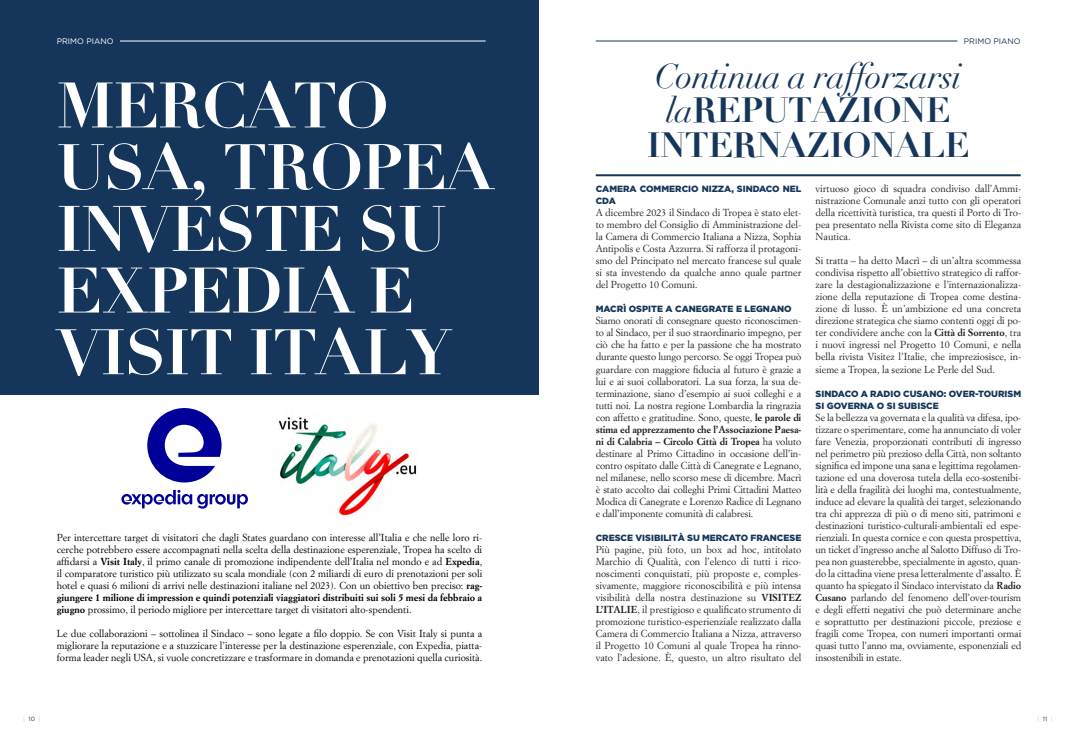
<style>
.page{position:relative;width:1078px;height:738px;background:#fff}
.page>*{position:absolute;margin:0;border:0;box-sizing:border-box;transform-origin:0 0}
.t1{font:700 63px/61.6px "Didot";letter-spacing:-.02em;color:#fff}
.t2{font:700 34.3px/34.3px "Didot";letter-spacing:-.02em;color:#15365a;text-align:center}
.t3{font:10px/12px "Simoncini Garamond";color:#222;text-align:justify}
.t4{font:10px/12px "Simoncini Garamond";color:#000;text-align:justify}
.t5{font:900 9px/12px "Gotham";color:#15365a}
.t6{font:8px "Gotham";color:#fff}
.t7{font:8px "Gotham";color:#15365a}
.t8{font:6px "Gotham";color:#c6c6c6}
.s1{font-weight:400;font-style:italic}
.s2{font-weight:700}
.s3{color:#15365a}
</style>
<div class="page">
<div style="left:0;top:0;width:539px;height:394px;background:#15365a"></div>
<svg style="left:147px;top:408px;width:74px;height:74px"></svg>
<svg style="left:121px;top:489px;width:127px;height:19px"></svg>
<img style="left:278px;top:417px;width:139px;height:99px">
<hr style="left:595px;top:174px;width:425px;height:2px;background:#15365a">
<hr style="left:120px;top:41px;width:365px;height:1px;background:#fff">
<hr style="left:595px;top:41px;width:362px;height:1px;background:#15365a">
<p class="t6" style="left:57px;top:36px;width:58px">PRIMO PIANO</p>
<p class="t7" style="left:963px;top:36px;width:58px">PRIMO PIANO</p>
<h2 class="t2" style="left:646px;top:59px;width:324px"><span class="s1">Continua a rafforzarsi la</span>REPUTAZIONE<br>INTERNAZIONALE</h2>
<p class="t5" style="left:595px;top:183px;width:207px">CAMERA COMMERCIO NIZZA, SINDACO NEL<br>CDA</p>
<p class="t3" style="left:595px;top:206px;width:207px">A dicembre 2023 il Sindaco di Tropea è stato elet&shy;to membro del Consiglio di Amministrazione del&shy;la Camera di Commercio Italiana a Nizza, Sophia Antipolis e Costa Azzurra. Si rafforza il protagoni&shy;smo del Principato nel mercato francese sul quale si sta investendo da qualche anno quale partner del Progetto 10 Comuni.</p>
<p class="t5" style="left:595px;top:303px;width:197px">MACRÌ OSPITE A CANEGRATE E LEGNANO</p>
<p class="t3" style="left:595px;top:314px;width:207px">Siamo onorati di consegnare questo riconoscimen&shy;to al Sindaco, per il suo straordinario impegno, per ciò che ha fatto e per la passione che ha mostrato durante questo lungo percorso. Se oggi Tropea può guardare con maggiore fiducia al futuro è grazie a lui e ai suoi collaboratori. La sua forza, la sua de&shy;terminazione, siano d’esempio ai suoi colleghi e a tutti noi. La nostra regione Lombardia la ringrazia con affetto e gratitudine. Sono, queste, <span class="s2">le parole di stima ed apprezzamento che l’Associazione Paesa&shy;ni di Calabria – Circolo Città di Tropea</span> ha voluto destinare al Primo Cittadino in occasione dell’in&shy;contro ospitato dalle Città di Canegrate e Legnano, nel milanese, nello scorso mese di dicembre. Macrì è stato accolto dai colleghi Primi Cittadini Matteo Modica di Canegrate e Lorenzo Radice di Legnano e dall’imponente comunità di calabresi.</p>
<p class="t5" style="left:595px;top:531px;width:207px">CRESCE VISIBILITÀ SU MERCATO FRANCESE</p>
<p class="t3" style="left:595px;top:542px;width:207px">Più pagine, più foto, un box ad hoc, intitolato Marchio di Qualità, con l’elenco di tutti i rico&shy;noscimenti conquistati, più proposte e, comples&shy;sivamente, maggiore riconoscibilità e più intensa visibilità della nostra destinazione su <span class="s2">VISITEZ L’ITALIE</span>, il prestigioso e qualificato strumento di promozione turistico-esperienziale realizzato dalla Camera di Commercio Italiana a Nizza, attraverso il Progetto 10 Comuni al quale Tropea ha rinno&shy;vato l’adesione. È, questo, un altro risultato del</p>
<h1 class="t1" style="left:56px;top:75px;width:438px">MERCATO<br>USA, TROPEA<br>INVESTE SU<br>EXPEDIA E<br>VISIT ITALY</h1>
<p class="t3" style="left:815px;top:182px;width:207px">virtuoso gioco di squadra condiviso dall’Ammi&shy;nistrazione Comunale anzi tutto con gli operatori della ricettività turistica, tra questi il Porto di Tro&shy;pea presentato nella Rivista come sito di Eleganza Nautica.</p>
<p class="t3" style="left:815px;top:254px;width:207px">Si tratta – ha detto Macrì – di un’altra scommessa condivisa rispetto all’obiettivo strategico di raffor&shy;zare la destagionalizzazione e l’internazionalizza&shy;zione della reputazione di Tropea come destina&shy;zione di lusso. È un’ambizione ed una concreta direzione strategica che siamo contenti oggi di po&shy;ter condividere anche con la <span class="s2">Città di Sorrento</span>, tra i nuovi ingressi nel Progetto 10 Comuni, e nella bella rivista Visitez l’Italie, che impreziosisce, in&shy;sieme a Tropea, la sezione Le Perle del Sud.</p>
<p class="t5" style="left:815px;top:387px;width:207px">SINDACO A RADIO CUSANO: OVER-TOURISM<br>SI GOVERNA O SI SUBISCE</p>
<p class="t3" style="left:815px;top:410px;width:207px">Se la bellezza va governata e la qualità va difesa, ipo&shy;tizzare o sperimentare, come ha annunciato di voler fare Venezia, proporzionati contributi di ingresso nel perimetro più prezioso della Città, non soltanto significa ed impone una sana e legittima regolamen&shy;tazione ed una doverosa tutela della eco-sostenibi&shy;lità e della fragilità dei luoghi ma, contestualmente, induce ad elevare la qualità dei target, selezionando tra chi apprezza di più o di meno siti, patrimoni e destinazioni turistico-culturali-ambientali ed espe&shy;rienziali. In questa cornice e con questa prospettiva, un ticket d’ingresso anche al Salotto Diffuso di Tro&shy;pea non guasterebbe, specialmente in agosto, quan&shy;do la cittadina viene presa letteralmente d’assalto. È quanto ha spiegato il Sindaco intervistato da <span class="s2">Radio Cusano</span> parlando del fenomeno dell’over-tourism e degli effetti negativi che può determinare anche e soprattutto per destinazioni piccole, preziose e fragili come Tropea, con numeri importanti ormai quasi tutto l’anno ma, ovviamente, esponenziali ed insostenibili in estate.</p>
<p class="t4" style="left:57px;top:530px;width:427px">Per intercettare target di visitatori che dagli States guardano con interesse all’Italia e che nelle loro ri&shy;cerche potrebbero essere accompagnati nella scelta della destinazione esperenziale, Tropea ha scelto di affidarsi a <span class="s2">Visit Italy</span>, il primo canale di promozione indipendente dell’Italia nel mondo e ad <span class="s2">Expedia</span>, il comparatore turistico più utilizzato su scala mondiale (con 2 miliardi di euro di prenotazioni per soli hotel e quasi 6 milioni di arrivi nelle destinazioni italiane nel 2023). Con un obiettivo ben preciso: <span class="s2">rag&shy;giungere 1 milione di impression e quindi potenziali viaggiatori distribuiti sui soli 5 mesi da febbraio a giugno</span> prossimo, il periodo migliore per intercettare target di visitatori alto-spendenti.</p>
<p class="t4" style="left:57px;top:626px;width:427px">Le due collaborazioni – sottolinea il Sindaco – sono legate a filo doppio. Se con Visit Italy si punta a migliorare la reputazione e a stuzzicare l’interesse per la destinazione esperenziale, con Expedia, piatta&shy;forma leader negli USA, si vuole concretizzare e trasformare in domanda e prenotazioni quella curiosità.</p>
<p class="t8" style="left:23px;top:714px;width:19px">| <span class="s3">10</span> |</p>
<p class="t8" style="left:1037px;top:714px;width:17px">| <span class="s3">11</span> |</p>
</div>
